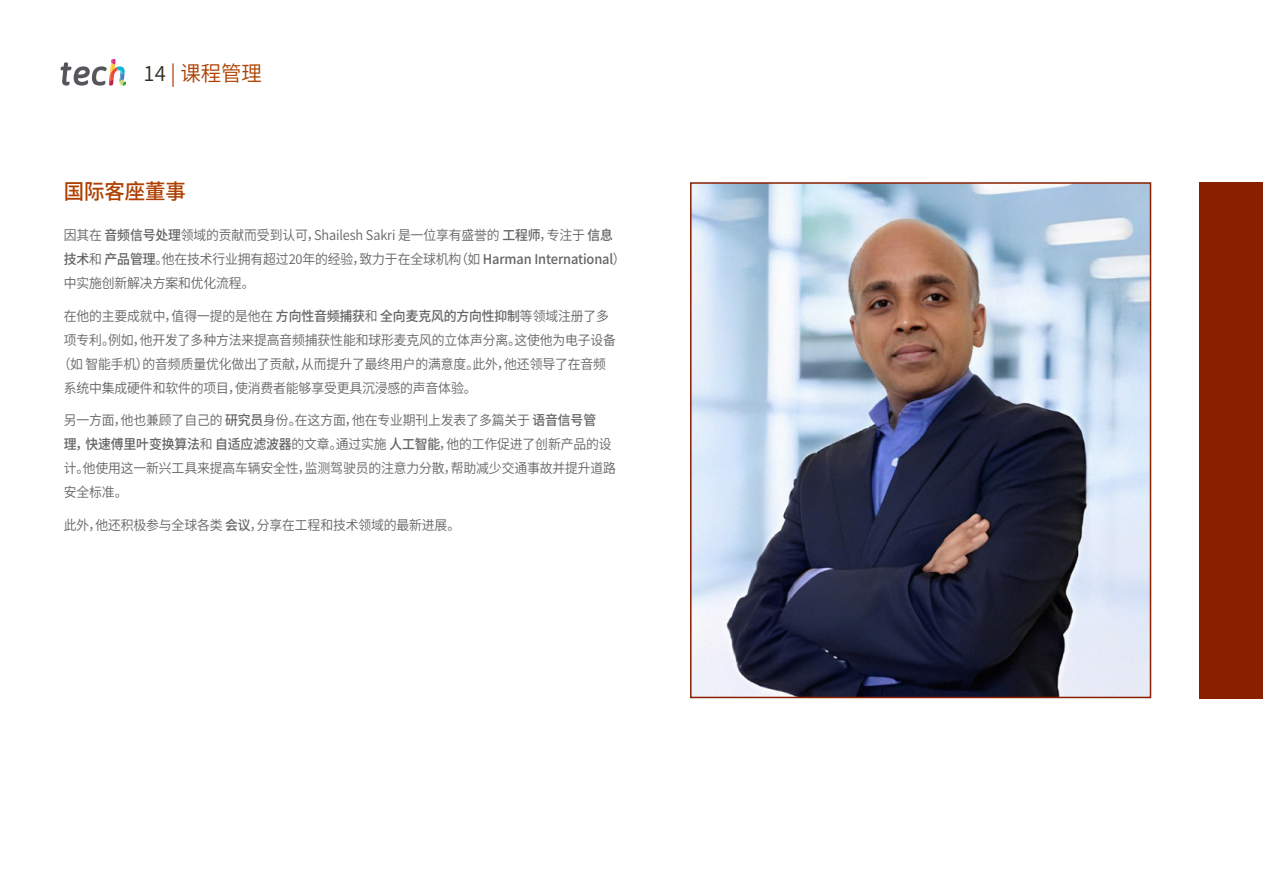
<style>
.page{position:relative;width:1263px;height:893px;background:#fff}
.page>*{position:absolute;margin:0;border:0;box-sizing:border-box;transform-origin:0 0}
.t1{font:21px "Source Han Sans CN";color:#ae4000}
.t2{font:500 21px "Source Han Sans CN";color:#ae4001}
.t3{font:13.5px/24px "Source Han Sans CN";letter-spacing:-.01em;color:#656565;scale:.95 1}
.s1{color:#312e20}
.s2{font-weight:500}
</style>
<div class="page">
<div style="left:1199px;top:182px;width:64px;height:516px;background:#8a1f00"></div>
<img style="left:693px;top:185px;width:455px;height:510px">
<div style="left:690px;top:182px;width:461px;height:516px;border:2px solid #8a1f00"></div>
<svg style="left:61px;top:59px;width:65px;height:27px"></svg>
<h1 class="t1" style="left:144px;top:61px;width:120px"><span class="s1">14</span> | 课程管理</h1>
<h1 class="t2" style="left:64px;top:179px;width:124px">国际客座董事</h1>
<p class="t3" style="left:64px;top:224px;width:593px">因其在<span class="s2">音频信号处理</span>领域的贡献而受到认可，Shailesh Sakri 是一位享有盛誉的<span class="s2">工程师</span>，专注于<span class="s2">信息技术</span>和<span class="s2">产品管理</span>。他在技术行业拥有超过20年的经验，致力于在全球机构（如 <span class="s2">Harman International</span>）中实施创新解决方案和优化流程。</p>
<p class="t3" style="left:64px;top:304px;width:575px">在他的主要成就中，值得一提的是他在<span class="s2">方向性音频捕获</span>和<span class="s2">全向麦克风的方向性抑制</span>等领域注册了多</p>
<p class="t3" style="left:64px;top:328px;width:583px">项专利。例如，他开发了多种方法来提高音频捕获性能和球形麦克风的立体声分离。这使他为电子设备</p>
<p class="t3" style="left:58px;top:352px;width:578px">（如智能手机）的音频质量优化做出了贡献，从而提升了最终用户的满意度。此外，他还领导了在音频</p>
<p class="t3" style="left:64px;top:376px;width:436px">系统中集成硬件和软件的项目，使消费者能够享受更具沉浸感的声音体验。</p>
<p class="t3" style="left:64px;top:409px;width:583px">另一方面，他也兼顾了自己的<span class="s2">研究员</span>身份。在这方面，他在专业期刊上发表了多篇关于<span class="s2">语音信号管<br>理，快速傅里叶变换算法</span>和<span class="s2">自适应滤波器</span>的文章。通过实施<span class="s2">人工智能</span>，他的工作促进了创新产品的设计。他使用这一新兴工具来提高车辆安全性，监测驾驶员的注意力分散，帮助减少交通事故并提升道路安全标准。</p>
<p class="t3" style="left:64px;top:513px;width:419px">此外，他还积极参与全球各类<span class="s2">会议</span>，分享在工程和技术领域的最新进展。</p>
</div>
